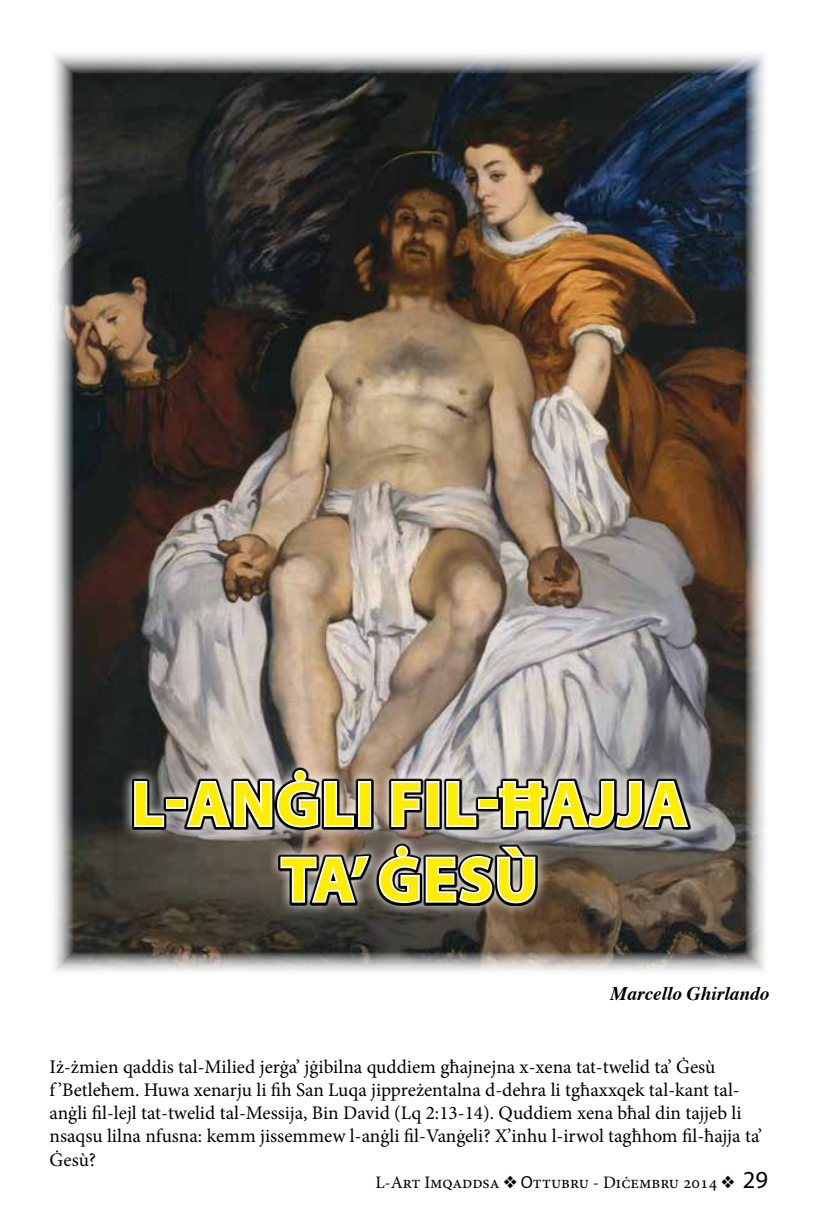
<style>
.page{position:relative;width:819px;height:1216px;background:#fff}
.page>*{position:absolute;margin:0;border:0;box-sizing:border-box;transform-origin:0 0}
.t1{font:700 63px/75.6px "Myriad Pro";letter-spacing:.03em;color:#ffed00;text-align:center}
.t2{font:19.25px/23.1px "Minion Pro";color:#000}
.t3{font:italic 700 19.25px "Times";color:#000}
.t4{font:17.5px "Minion Pro";color:#000}
.s1{font-family:"Myriad Pro"}
.s2{font-family:"Myriad Pro";font-size:24.5px}
</style>
<div class="page">
<img style="left:54px;top:54px;width:711px;height:918px">
<svg style="left:120px;top:757px;width:581px;height:159px;background:#726a63"></svg>
<svg style="left:132px;top:767px;width:558px;height:138px;background:#736b61"></svg>
<svg style="left:132px;top:779px;width:34px;height:49px"></svg>
<div style="left:166px;top:799px;width:20px;height:9px;border:4px solid #fff"></div>
<svg style="left:184px;top:768px;width:171px;height:62px"></svg>
<div style="left:358px;top:781px;width:13px;height:46px;border:4px solid #fff"></div>
<svg style="left:389px;top:779px;width:33px;height:49px"></svg>
<div style="left:426px;top:781px;width:13px;height:46px;border:4px solid #fff"></div>
<svg style="left:444px;top:779px;width:34px;height:49px"></svg>
<div style="left:478px;top:799px;width:20px;height:9px;border:4px solid #fff"></div>
<svg style="left:497px;top:779px;width:193px;height:50px"></svg>
<svg style="left:279px;top:853px;width:92px;height:51px"></svg>
<svg style="left:377px;top:843px;width:160px;height:62px"></svg>
<h1 class="t1" style="left:132px;top:764px;width:557px">L-ANĠLI FIL-ĦAJJA<br>TA’ ĠESÙ</h1>
<p class="t3" style="left:610px;top:975px;width:160px">Marcello Ghirlando</p>
<p class="t2" style="left:50px;top:1055px;width:714px">Iż-żmien qaddis tal-Milied jerġa’ jġibilna quddiem għajnejna x-xena tat-twelid ta’ Ġesù<br>f ’Betleħem. Huwa xenarju li fih San Luqa jippreżentalna d-dehra li tgħaxxqek tal-kant tal&shy;anġli fil-lejl tat-twelid tal-Messija, Bin David (Lq 2:13-14). Quddiem xena bħal din tajjeb li nsaqsu lilna nfusna: kemm jissemmew l-anġli fil-Vanġeli? X’inhu l-irwol tagħhom fil-ħajja ta’ Ġesù?</p>
<p class="t4" style="left:375px;top:1170px;width:394px">L-Art Imqaddsa ❖ <span class="s1">O</span>ttubru - Diċembru 2014 ❖ <span class="s2">29</span></p>
</div>
